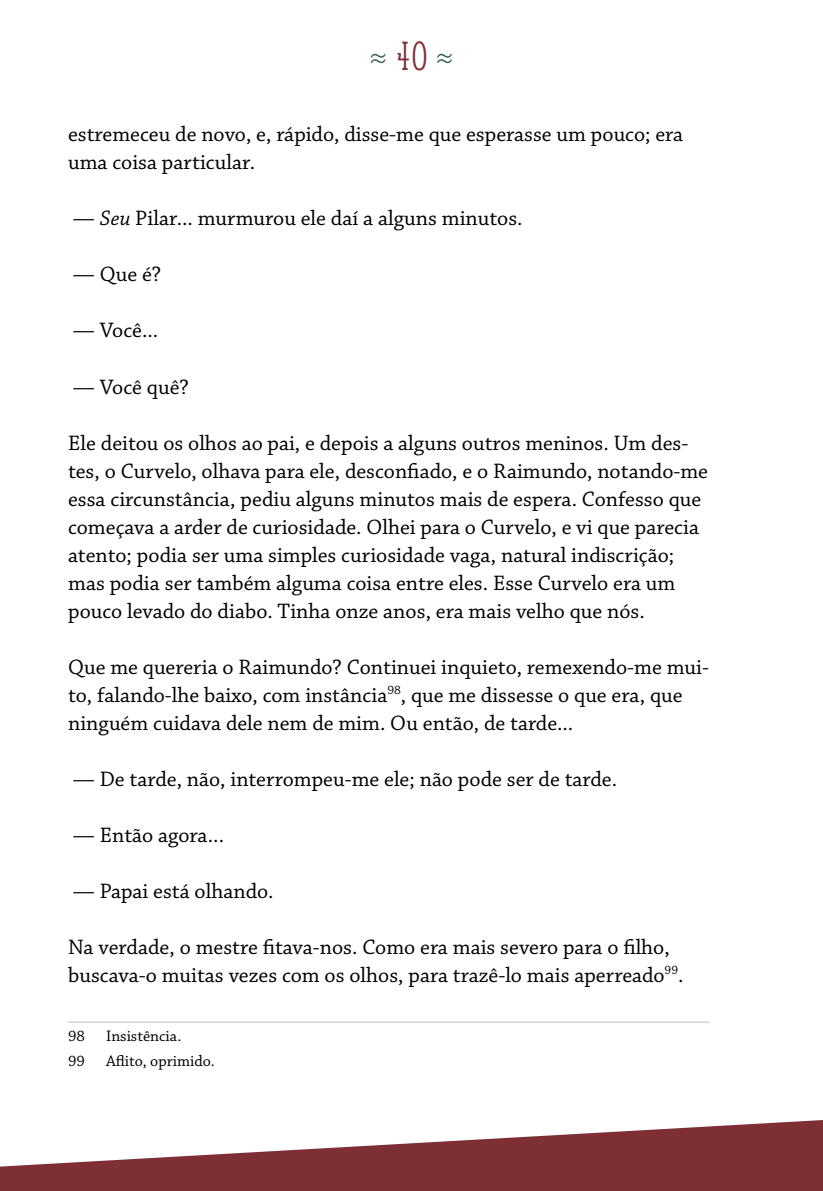
<style>
.page{position:relative;width:823px;height:1191px;background:#fff}
.page>*{position:absolute;margin:0;border:0;box-sizing:border-box;transform-origin:0 0}
.t1{font:40px "Eccentric Std";color:#2c5d46}
.t2{font:22px/28px "Chaparral Pro";color:#000}
.t3{font:16px "Chaparral Pro";color:#000}
.s1{color:#7d2f35}
.s2{font-style:italic}
</style>
<div class="page">
<svg style="left:0;top:1120px;width:822px;height:71px;fill:#7d2f35"></svg>
<hr style="left:68px;top:1021px;width:641px;height:1px;background:#bcbec0">
<h1 class="t1" style="left:369px;top:33px;width:85px">≈<span class="s1">40</span>≈</h1>
<p class="t2" style="left:68px;top:121px;width:616px">estremeceu de novo, e, rápido, disse-me que esperasse um pouco; era uma coisa particular.</p>
<p class="t2" style="left:73px;top:205px;width:451px">— <span class="s2">Seu</span> Pilar... murmurou ele daí a alguns minutos.</p>
<p class="t2" style="left:73px;top:261px;width:90px">— Que é?</p>
<p class="t2" style="left:73px;top:317px;width:87px">— Você...</p>
<p class="t2" style="left:73px;top:373px;width:117px">— Você quê?</p>
<p class="t2" style="left:68px;top:429px;width:641px">Ele deitou os olhos ao pai, e depois a alguns outros meninos. Um des&shy;tes, o Curvelo, olhava para ele, desconfiado, e o Raimundo, notando-me essa circunstância, pediu alguns minutos mais de espera. Confesso que começava a arder de curiosidade. Olhei para o Curvelo, e vi que parecia atento; podia ser uma simples curiosidade vaga, natural indiscrição; mas podia ser também alguma coisa entre eles. Esse Curvelo era um pouco levado do diabo. Tinha onze anos, era mais velho que nós.</p>
<p class="t2" style="left:68px;top:653px;width:642px">Que me quereria o Raimundo? Continuei inquieto, remexendo-me mui&shy;to, falando-lhe baixo, com instância<sup>98</sup>, que me dissesse o que era, que ninguém cuidava dele nem de mim. Ou então, de tarde...</p>
<p class="t2" style="left:73px;top:765px;width:545px">— De tarde, não, interrompeu-me ele; não pode ser de tarde.</p>
<p class="t2" style="left:73px;top:821px;width:152px">— Então agora...</p>
<p class="t2" style="left:73px;top:877px;width:202px">— Papai está olhando.</p>
<p class="t2" style="left:68px;top:933px;width:616px">Na verdade, o mestre fitava-nos. Como era mais severo para o filho, buscava-o muitas vezes com os olhos, para trazê-lo mais aperreado<sup>99</sup>.</p>
<p class="t3" style="left:68px;top:1027px;width:18px">98</p>
<p class="t3" style="left:106px;top:1027px;width:77px">Insistência.</p>
<p class="t3" style="left:68px;top:1052px;width:18px">99</p>
<p class="t3" style="left:106px;top:1052px;width:110px">Aflito, oprimido.</p>
</div>
